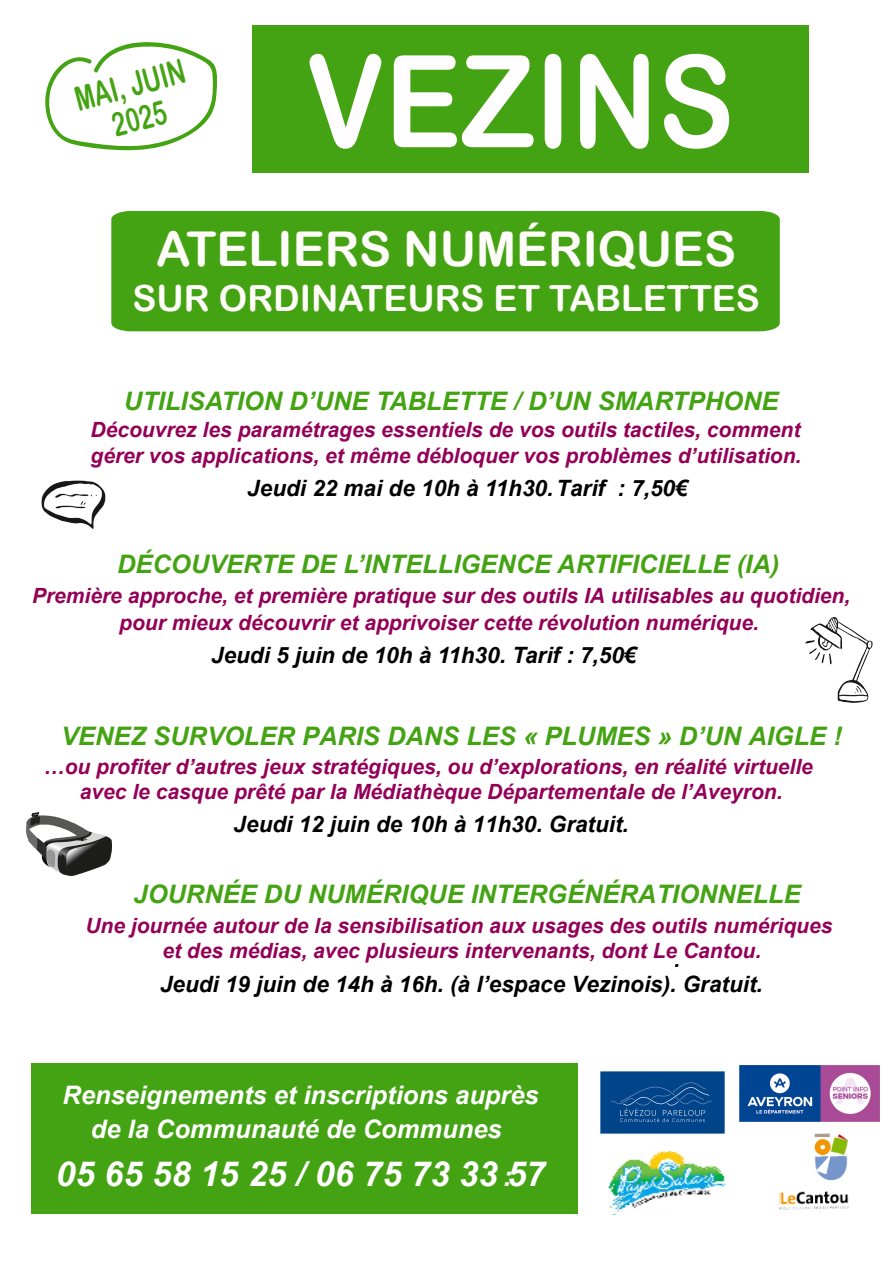
<style>
.page{position:relative;width:893px;height:1263px;background:#fff}
.page>*{position:absolute;margin:0;border:0;box-sizing:border-box;transform-origin:0 0}
.t1{font:128.25px "Arial Rounded MT Bold";color:#fffdfd;scale:.89 1}
.t2{font:48px "Arial Rounded MT Bold";color:#fffdfa}
.t3{font:36px "Arial Rounded MT Bold";color:#fffdfa}
.t4{font:italic 700 34.5px "Arial";color:#fff}
.t5{font:33.15px/34.7px "Arial Rounded MT Bold";color:#44a313;text-align:center;scale:.7 1}
.t6{font:italic 700 27px "Arial";color:#fff}
.t7{font:italic 700 25.5px "Arial";color:#44a313}
.t8{font:italic 700 25.5px/34.5px "Arial";color:#fff;text-align:center}
.t9{font:italic 700 22.5px "Arial";color:#000}
.t10{font:italic 700 21px/25.2px "Arial";color:#930058;text-align:center}
.t11{font:italic 700 21px "Arial";color:#000}
</style>
<div class="page">
<div style="left:252px;top:25px;width:556px;height:147px;background:#44a313"></div>
<div style="left:32px;top:1063px;width:546px;height:150px;background:#44a313"></div>
<div style="left:111px;top:211px;width:669px;height:120px;background:#44a313"></div>
<img style="left:805px;top:617px;width:68px;height:86px">
<img style="left:41px;top:480px;width:65px;height:49px">
<img style="left:600px;top:1071px;width:125px;height:63px">
<img style="left:779px;top:1133px;width:70px;height:77px">
<svg style="left:45px;top:42px;width:172px;height:109px"></svg>
<img style="left:608px;top:1152px;width:118px;height:62px">
<img style="left:740px;top:1065px;width:139px;height:57px">
<img style="left:26px;top:812px;width:85px;height:63px">
<h3 class="t5" style="left:71px;top:82px;width:163px;rotate:-15deg">MAI, JUIN<br>2025</h3>
<h1 class="t1" style="left:306px;top:26px;width:483px">VEZINS</h1>
<h2 class="t2" style="left:156px;top:221px;width:581px">ATELIERS NUMÉRIQUES</h2>
<h3 class="t3" style="left:133px;top:277px;width:629px">SUR ORDINATEURS ET TABLETTES</h3>
<p class="t7" style="left:124px;top:384px;width:656px">UTILISATION D’UNE TABLETTE / D’UN SMARTPHONE</p>
<p class="t10" style="left:91px;top:418px;width:712px;text-align:left">Découvrez les paramétrages essentiels de vos outils tactiles, comment gérer vos applications, et même débloquer vos problèmes d’utilisation.</p>
<p class="t9" style="left:247px;top:473px;width:442px">Jeudi 22 mai de 10h à 11h30. Tarif : 7,50€</p>
<p class="t7" style="left:117px;top:547px;width:664px">DÉCOUVERTE DE L’INTELLIGENCE ARTIFICIELLE (IA)</p>
<p class="t10" style="left:32px;top:582px;width:820px;line-height:27px">Première approche, et première pratique sur des outils IA utilisables au quotidien, pour mieux découvrir et apprivoiser cette révolution numérique.</p>
<p class="t9" style="left:211px;top:640px;width:427px">Jeudi 5 juin de 10h à 11h30. Tarif : 7,50€</p>
<p class="t7" style="left:61px;top:718px;width:782px">VENEZ SURVOLER PARIS DANS LES « PLUMES » D’UN AIGLE !</p>
<p class="t10" style="left:44px;top:754px;width:771px">…ou profiter d’autres jeux stratégiques, ou d’explorations, en réalité virtuelle avec le casque prêté par la Médiathèque Départementale de l’Aveyron.</p>
<p class="t9" style="left:234px;top:809px;width:397px">Jeudi 12 juin de 10h à 11h30. Gratuit.</p>
<p class="t7" style="left:134px;top:877px;width:669px">JOURNÉE DU NUMÉRIQUE INTERGÉNÉRATIONNELLE</p>
<p class="t10" style="left:85px;top:913px;width:748px">Une journée autour de la sensibilisation aux usages des outils numériques et des médias, avec plusieurs intervenants, dont Le Cantou.</p>
<p class="t9" style="left:160px;top:969px;width:604px">Jeudi 19 juin de 14h à 16h. (à l’espace Vezinois). Gratuit.</p>
<p class="t11" style="left:674px;top:945px;width:7px">.</p>
<p class="t8" style="left:63px;top:1078px;width:478px">Renseignements et inscriptions auprès de la Communauté de Communes</p>
<h3 class="t4" style="left:56px;top:1151px;width:491px">05 65 58 15 25 / 06 75 73 33 57</h3>
<p class="t6" style="left:503px;top:1159px;width:10px">:</p>
</div>
